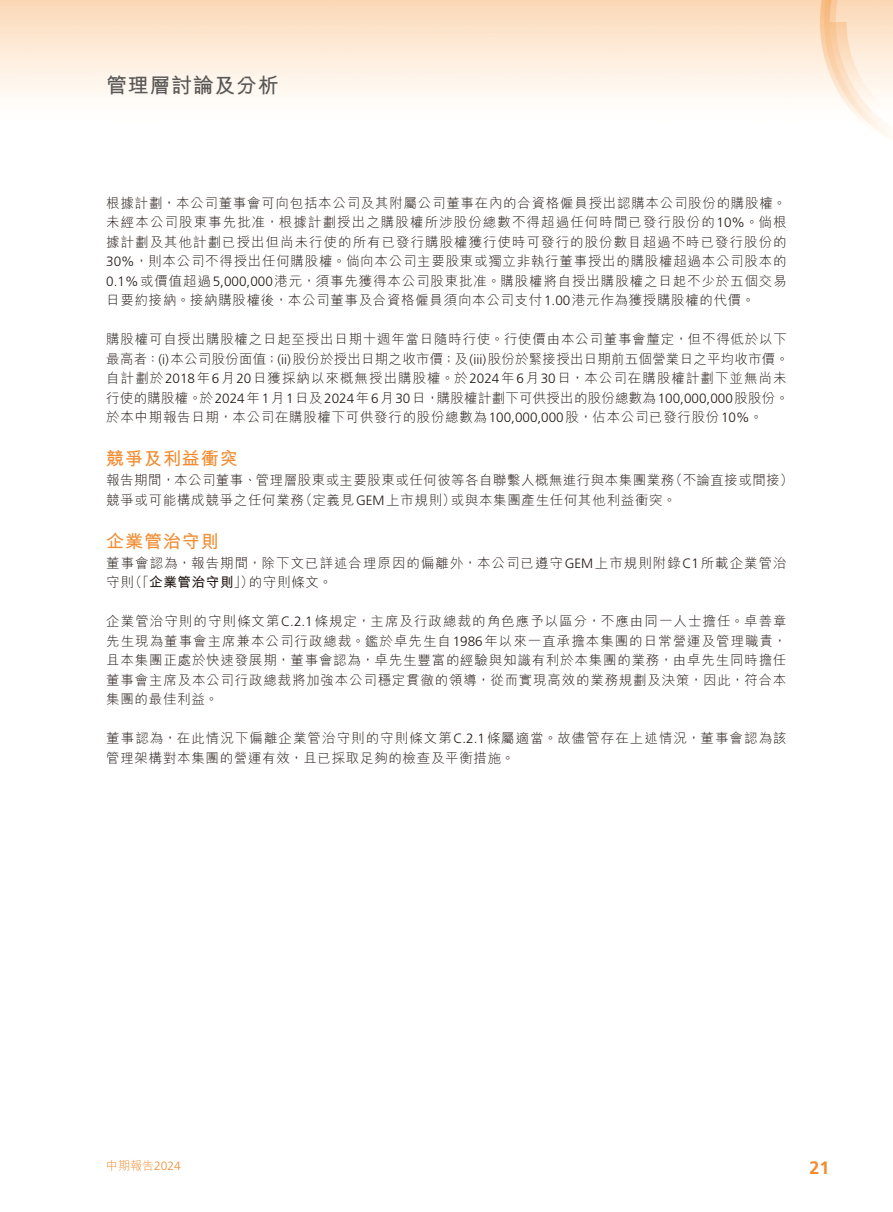
<style>
.page{position:relative;width:893px;height:1212px;background:#fff}
.page>*{position:absolute;margin:0;border:0;box-sizing:border-box;transform-origin:0 0}
.t1{font:700 21px "M Hei HK";letter-spacing:.03em;color:#595857}
.t2{font:700 18px "M Hei HK";letter-spacing:.05em;color:#f18c31}
.t3{font:700 18px "Frutiger LT Std";color:#f18c31}
.t4{font:300 13.5px/19.5px "M Hei HK";letter-spacing:.05em;color:#231916;text-align:justify}
.t5{font:300 13.5px/19.5px "M Hei HK";letter-spacing:.075em;color:#231916}
.t6{font:300 12px "M Hei HK";color:#f18c31}
.s1{font-family:"Frutiger LT Std"}
.s2{font-weight:700}
</style>
<div class="page">
<img style="left:0;top:0;width:893px;height:137px">
<h1 class="t1" style="left:106px;top:70px;width:174px">管理層討論及分析</h1>
<p class="t4" style="left:106px;top:193px;width:682px">根據計劃，本公司董事會可向包括本公司及其附屬公司董事在內的合資格僱員授出認購本公司股份的購股權。未經本公司股東事先批准，根據計劃授出之購股權所涉股份總數不得超過任何時間已發行股份的<span class="s1">10%</span>。倘根據計劃及其他計劃已授出但尚未行使的所有已發行購股權獲行使時可發行的股份數目超過不時已發行股份的<span class="s1">30%</span>，則本公司不得授出任何購股權。倘向本公司主要股東或獨立非執行董事授出的購股權超過本公司股本的<span class="s1">0.1%</span>或價值超過<span class="s1">5,000,000</span>港元，須事先獲得本公司股東批准。購股權將自授出購股權之日起不少於五個交易日要約接納。接納購股權後，本公司董事及合資格僱員須向本公司支付<span class="s1">1.00</span>港元作為獲授購股權的代價。</p>
<p class="t4" style="left:106px;top:329px;width:684px;text-align:left">購股權可自授出購股權之日起至授出日期十週年當日隨時行使。行使價由本公司董事會釐定，但不得低於以下最高者：<span class="s1">(i)</span>本公司股份面值；<span class="s1">(ii)</span>股份於授出日期之收市價；及<span class="s1">(iii)</span>股份於緊接授出日期前五個營業日之平均收市價。自計劃於<span class="s1">2018</span>年<span class="s1">6</span>月<span class="s1">20</span>日獲採納以來概無授出購股權。於<span class="s1">2024</span>年<span class="s1">6</span>月<span class="s1">30</span>日，本公司在購股權計劃下並無尚未行使的購股權。於<span class="s1">2024</span>年<span class="s1">1</span>月<span class="s1">1</span>日及<span class="s1">2024</span>年<span class="s1">6</span>月<span class="s1">30</span>日，購股權計劃下可供授出的股份總數為<span class="s1">100,000,000</span>股股份。於本中期報告日期，本公司在購股權下可供發行的股份總數為<span class="s1">100,000,000</span>股，佔本公司已發行股份<span class="s1">10%</span>。</p>
<h2 class="t2" style="left:106px;top:445px;width:133px">競爭及利益衝突</h2>
<p class="t4" style="left:106px;top:470px;width:689px">報告期間，本公司董事、管理層股東或主要股東或任何彼等各自聯繫人概無進行與本集團業務（不論直接或間接）競爭或可能構成競爭之任何業務（定義見<span class="s1">GEM</span>上市規則）或與本集團產生任何其他利益衝突。</p>
<h2 class="t2" style="left:106px;top:528px;width:114px">企業管治守則</h2>
<p class="t5" style="left:106px;top:553px;width:682px">董事會認為，報告期間，除下文已詳述合理原因的偏離外，本公司已遵守<span class="s1">GEM</span>上市規則附錄<span class="s1">C1</span>所載企業管治守則（「<span class="s2">企業管治守則</span>」）的守則條文。</p>
<p class="t4" style="left:106px;top:611px;width:682px">企業管治守則的守則條文第<span class="s1">C.2.1</span>條規定，主席及行政總裁的角色應予以區分，不應由同一人士擔任。卓善章先生現為董事會主席兼本公司行政總裁。鑑於卓先生自<span class="s1">1986</span>年以來一直承擔本集團的日常營運及管理職責，且本集團正處於快速發展期，董事會認為，卓先生豐富的經驗與知識有利於本集團的業務，由卓先生同時擔任董事會主席及本公司行政總裁將加強本公司穩定貫徹的領導，從而實現高效的業務規劃及決策，因此，符合本集團的最佳利益。</p>
<p class="t5" style="left:106px;top:728px;width:682px">董事認為，在此情況下偏離企業管治守則的守則條文第<span class="s1">C.2.1</span>條屬適當。故儘管存在上述情況，董事會認為該管理架構對本集團的營運有效，且已採取足夠的檢查及平衡措施。</p>
<p class="t6" style="left:106px;top:1159px;width:76px">中期報告<span class="s1">2024</span></p>
<h2 class="t3" style="left:810px;top:1157px;width:22px">21</h2>
</div>
